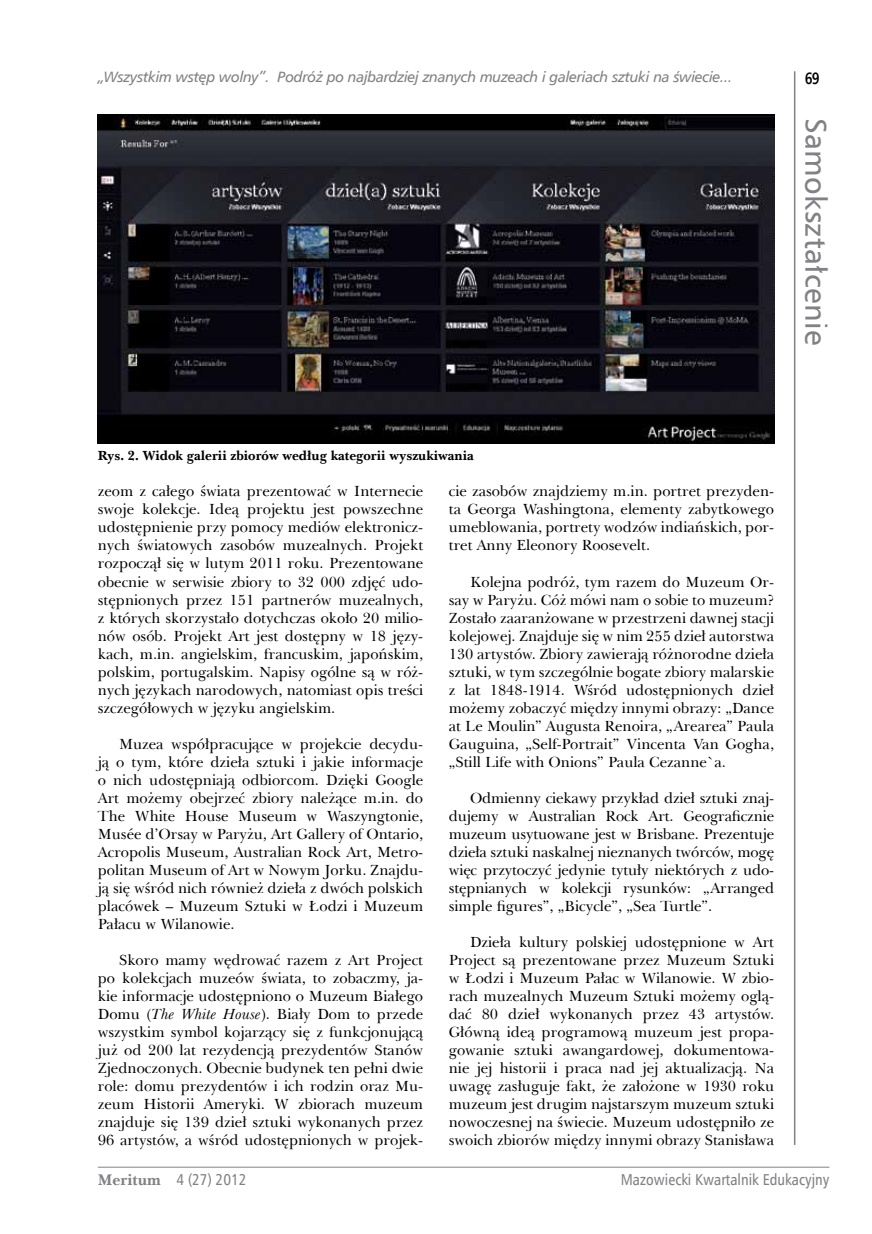
<style>
.page{position:relative;width:872px;height:1234px;background:#fff}
.page>*{position:absolute;margin:0;border:0;box-sizing:border-box;transform-origin:0 0}
.t1{font:30px "Humnst 777 EU";letter-spacing:.01em;color:#808285}
.t2{font:700 16.5px "Humnst 777 EU";color:#000;scale:.8 1}
.t3{font:15.75px "Humnst 777 Cn EU";color:#808285}
.t4{font:15px/18px "Baskerville EU";color:#000;text-align:justify}
.t5{font:italic 15px "Humnst 777 EU";letter-spacing:-.02em;color:#808285}
.t6{font:700 13.5px "Baskerville EU";color:#000}
.s1{font-style:italic}
.s2{font-family:"Baskerville EU";font-weight:700}
</style>
<div class="page">
<hr style="left:794px;top:71px;width:1px;height:1073px;background:#808285">
<hr style="left:98px;top:1166px;width:731px;height:1px;background:#808285">
<img style="left:98px;top:115px;width:676px;height:328px">
<p class="t5" style="left:98px;top:67px;width:636px">„Wszystkim wstęp wolny”. Podróż po najbardziej znanych muzeach i galeriach sztuki na świecie...</p>
<p class="t2" style="left:804px;top:67px;width:20px">69</p>
<h1 class="t1" style="left:834px;top:118px;width:228px;rotate:90deg">Samokształcenie</h1>
<p class="t6" style="left:98px;top:447px;width:377px">Rys. 2. Widok galerii zbiorów według kategorii wyszukiwania</p>
<p class="t4" style="left:98px;top:482px;width:327px">zeom z całego świata prezentować w Internecie swoje kolekcje. Ideą projektu jest powszechne udostępnienie przy pomocy mediów elektronicz&shy;nych światowych zasobów muzealnych. Projekt rozpoczął się w lutym 2011 roku. Prezentowane obecnie w serwisie zbiory to 32 000 zdjęć udo&shy;stępnionych przez 151 partnerów muzealnych, z których skorzystało dotychczas około 20 milio&shy;nów osób. Projekt Art jest dostępny w 18 języ&shy;kach, m.in. angielskim, francuskim, japońskim, polskim, portugalskim. Napisy ogólne są w róż&shy;nych językach narodowych, natomiast opis treści szczegółowych w języku angielskim.</p>
<p class="t4" style="left:98px;top:734px;width:327px;text-indent:21px">Muzea współpracujące w projekcie decydu&shy;ją o tym, które dzieła sztuki i jakie informacje o nich udostępniają odbiorcom. Dzięki Google Art możemy obejrzeć zbiory należące m.in. do The White House Museum w Waszyngtonie, Musée d’Orsay w Paryżu, Art Gallery of Ontario, Acropolis Museum, Australian Rock Art, Metro&shy;politan Museum of Art w Nowym Jorku. Znajdu&shy;ją się wśród nich również dzieła z dwóch polskich placówek – Muzeum Sztuki w Łodzi i Muzeum Pałacu w Wilanowie.</p>
<p class="t4" style="left:98px;top:950px;width:327px;text-indent:21px">Skoro mamy wędrować razem z Art Project po kolekcjach muzeów świata, to zobaczmy, ja&shy;kie informacje udostępniono o Muzeum Białego Domu (<span class="s1">The White House</span>). Biały Dom to przede wszystkim symbol kojarzący się z funkcjonującą już od 200 lat rezydencją prezydentów Stanów Zjednoczonych. Obecnie budynek ten pełni dwie role: domu prezydentów i ich rodzin oraz Mu&shy;zeum Historii Ameryki. W zbiorach muzeum znajduje się 139 dzieł sztuki wykonanych przez 96 artystów, a wśród udostępnionych w projek-</p>
<p class="t4" style="left:449px;top:482px;width:327px">cie zasobów znajdziemy m.in. portret prezyden&shy;ta Georga Washingtona, elementy zabytkowego umeblowania, portrety wodzów indiańskich, por&shy;tret Anny Eleonory Roosevelt.</p>
<p class="t4" style="left:449px;top:572px;width:327px;text-indent:21px">Kolejna podróż, tym razem do Muzeum Or&shy;say w Paryżu. Cóż mówi nam o sobie to muzeum?<br>Zostało zaaranżowane w przestrzeni dawnej stacji kolejowej. Znajduje się w nim 255 dzieł autorstwa 130 artystów. Zbiory zawierają różnorodne dzieła sztuki, w tym szczególnie bogate zbiory malarskie z lat 1848-1914. Wśród udostępnionych dzieł możemy zobaczyć między innymi obrazy: „Dance at Le Moulin” Augusta Renoira, „Arearea” Paula Gauguina, „Self-Portrait” Vincenta Van Gogha, „Still Life with Onions” Paula Cezanne`a.</p>
<p class="t4" style="left:449px;top:788px;width:327px;text-indent:21px">Odmienny ciekawy przykład dzieł sztuki znaj&shy;dujemy w Australian Rock Art. Geograficznie muzeum usytuowane jest w Brisbane. Prezentuje dzieła sztuki naskalnej nieznanych twórców, mogę więc przytoczyć jedynie tytuły niektórych z udo&shy;stępnianych w kolekcji rysunków: „Arranged simple figures”, „Bicycle”, „Sea Turtle”.</p>
<p class="t4" style="left:449px;top:932px;width:327px;text-indent:21px">Dzieła kultury polskiej udostępnione w Art Project są prezentowane przez Muzeum Sztuki w Łodzi i Muzeum Pałac w Wilanowie. W zbio&shy;rach muzealnych Muzeum Sztuki możemy oglą&shy;dać 80 dzieł wykonanych przez 43 artystów.<br>Główną ideą programową muzeum jest propa&shy;gowanie sztuki awangardowej, dokumentowa&shy;nie jej historii i praca nad jej aktualizacją. Na uwagę zasługuje fakt, że założone w 1930 roku muzeum jest drugim najstarszym muzeum sztuki nowoczesnej na świecie. Muzeum udostępniło ze swoich zbiorów między innymi obrazy Stanisława</p>
<p class="t3" style="left:98px;top:1169px;width:150px"><span class="s2">Meritum</span> 4 (27) 2012</p>
<p class="t3" style="left:621px;top:1169px;width:210px">Mazowiecki Kwartalnik Edukacyjny</p>
</div>
